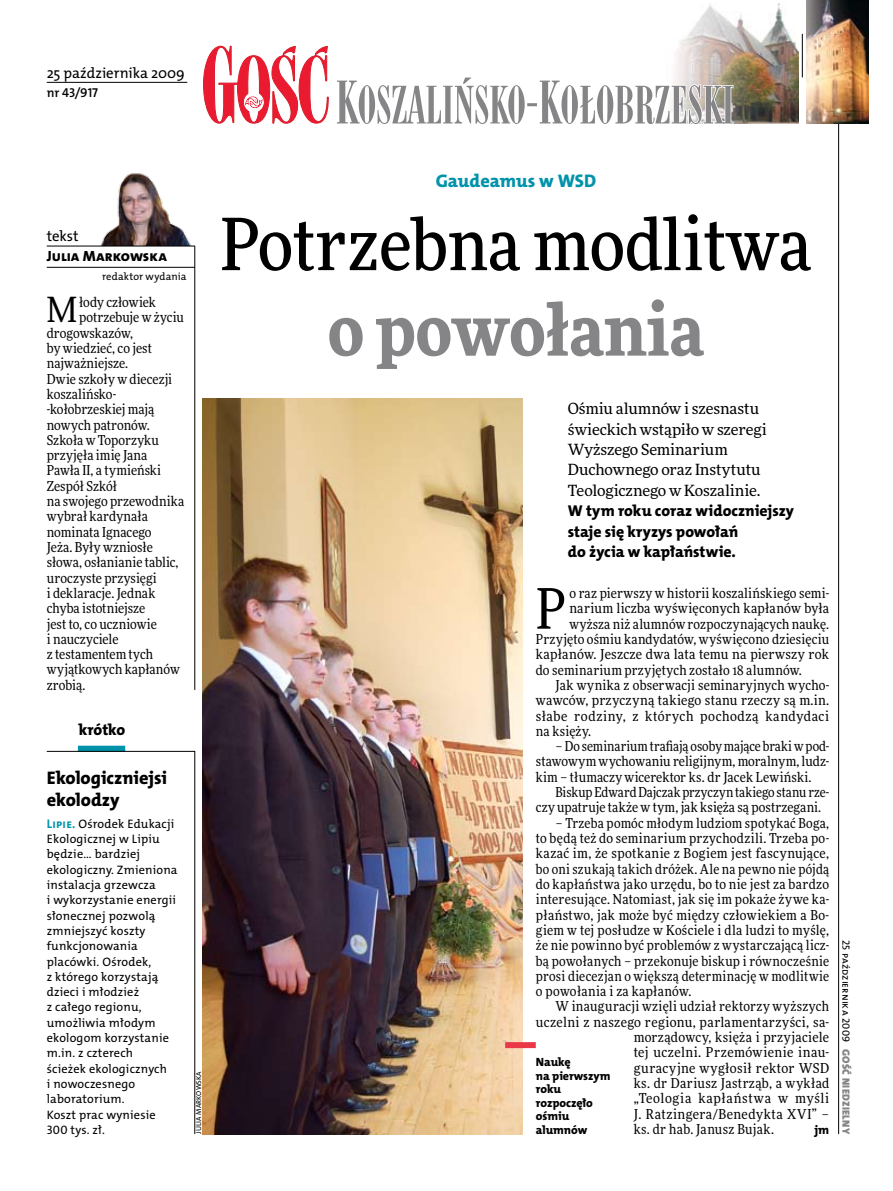
<style>
.page{position:relative;width:893px;height:1191px;background:#fff}
.page>*{position:absolute;margin:0;border:0;box-sizing:border-box;transform-origin:0 0}
.t1{font:500 72px "Freeday Narrow";color:#000}
.t2{font:900 72px "Freeday Narrow";color:#858486}
.t3{font:55.95px "Freeday Narrow News";color:#000}
.t4{font:34.8px "Freeday Narrow News";color:#000}
.t5{font:18.3px/21.6px "The Mix HP8 Ex Bld";letter-spacing:.005em;color:#000}
.t6{font:18.3px "The Mix HP8 Ex Bld";color:#0093aa}
.t7{font:15.75px/20.4px "The Mix HP8 Ex Bld";color:#000}
.t8{font:15.45px/20.4px "Freeday News";letter-spacing:-.005em;color:#000}
.t9{font:14.85px "The Mix HP5 Plain";color:#000}
.t10{font:14.85px "The Mix HP8 Ex Bld";color:#000}
.t11{font:13.65px/15.3px "Freeday Narrow News";letter-spacing:.015em;color:#000;text-align:justify}
.t12{font:13.65px "Freeday Narrow News";letter-spacing:-.005em;color:#000}
.t13{font:13.65px "Freeday Narrow News";letter-spacing:.045em;color:#000}
.t14{font:12.9px "The Mix HP6 Se Bld";letter-spacing:-.01em;color:#000}
.t15{font:12.3px/15.3px "The Mix HP5 Plain";letter-spacing:.015em;color:#000}
.t16{font:12.3px "The Mix HP8 Ex Bld";color:#000}
.t17{font:12px/13.5px "The Mix HP8 Ex Bld";letter-spacing:-.005em;color:#000}
.t18{font:10.5px "The Mix HP5 Plain";letter-spacing:.01em;color:#000}
.t19{font:10.5px "The Mix HP9 Blk";letter-spacing:.025em;color:#858486}
.t20{font:7.2px "The Mix HP5 Plain";letter-spacing:.015em;color:#000}
.s1{font-family:"The Mix HP7 Bld";font-size:12.6px;color:#0093aa}
</style>
<div class="page">
<hr style="left:838px;top:68px;width:1px;height:1066px;background:#000">
<hr style="left:802px;top:34px;width:1px;height:43px;background:#000">
<img style="left:674px;top:3px;width:124px;height:121px">
<img style="left:806px;top:0;width:63px;height:123px">
<svg style="left:203px;top:46px;width:126px;height:78px"></svg>
<svg style="left:337px;top:78px;width:397px;height:46px"></svg>
<img style="left:85px;top:173px;width:110px;height:73px">
<hr style="left:47px;top:246px;width:148px;height:1px;background:#000">
<hr style="left:47px;top:267px;width:148px;height:1px;background:#000">
<hr style="left:47px;top:82px;width:140px;height:1px;background:#000">
<img style="left:202px;top:399px;width:320px;height:735px">
<hr style="left:195px;top:246px;width:1px;height:444px;background:#000">
<div style="left:78px;top:745px;width:47px;height:6px;background:#0093aa"></div>
<svg style="left:46px;top:751px;width:149px;height:383px"></svg>
<div style="left:505px;top:1042px;width:31px;height:6px;background:#eb3848"></div>
<p class="t9" style="left:47px;top:63px;width:139px">25 października 2009</p>
<p class="t14" style="left:47px;top:85px;width:53px">nr 43/917</p>
<p class="t9" style="left:47px;top:227px;width:33px">tekst</p>
<p class="t10" style="left:47px;top:247px;width:122px">Julia Markowska</p>
<p class="t18" style="left:102px;top:270px;width:86px">redaktor wydania</p>
<h3 class="t4" style="left:47px;top:289px;width:32px">M</h3>
<p class="t11" style="left:79px;top:294px;width:78px">łody człowiek</p>
<p class="t11" style="left:79px;top:310px;width:106px">potrzebuje w życiu</p>
<p class="t11" style="left:47px;top:325px;width:88px">drogowskazów,</p>
<p class="t11" style="left:47px;top:340px;width:107px">by wiedzieć, co jest</p>
<p class="t11" style="left:47px;top:356px;width:83px">najważniejsze.</p>
<p class="t11" style="left:47px;top:371px;width:127px">Dwie szkoły w diecezji</p>
<p class="t11" style="left:47px;top:386px;width:71px">koszalińsko-</p>
<p class="t12" style="left:47px;top:401px;width:109px">-kołobrzeskiej mają</p>
<p class="t11" style="left:47px;top:417px;width:104px">nowych patronów.</p>
<p class="t12" style="left:47px;top:431px;width:114px">Szkoła w Toporzyku</p>
<p class="t11" style="left:47px;top:447px;width:102px">przyjęła imię Jana</p>
<p class="t12" style="left:47px;top:462px;width:116px">Pawła II, a tymieński</p>
<p class="t11" style="left:47px;top:478px;width:72px">Zespół Szkół</p>
<p class="t11" style="left:47px;top:493px;width:139px">na swojego przewodnika</p>
<p class="t11" style="left:47px;top:509px;width:103px">wybrał kardynała</p>
<p class="t11" style="left:47px;top:524px;width:106px">nominata Ignacego</p>
<p class="t11" style="left:47px;top:539px;width:108px">Jeża. Były wzniosłe</p>
<p class="t11" style="left:47px;top:554px;width:133px">słowa, osłanianie tablic,</p>
<p class="t11" style="left:47px;top:570px;width:112px">uroczyste przysięgi</p>
<p class="t11" style="left:47px;top:585px;width:110px">i deklaracje. Jednak</p>
<p class="t11" style="left:47px;top:600px;width:100px">chyba istotniejsze</p>
<p class="t11" style="left:47px;top:616px;width:112px">jest to, co uczniowie</p>
<p class="t12" style="left:47px;top:630px;width:73px">i nauczyciele</p>
<p class="t11" style="left:47px;top:646px;width:108px">z testamentem tych</p>
<p class="t11" style="left:47px;top:662px;width:135px">wyjątkowych kapłanów</p>
<p class="t11" style="left:47px;top:677px;width:40px">zrobią.</p>
<p class="t7" style="left:79px;top:719px;width:48px">krótko</p>
<h3 class="t5" style="left:47px;top:767px;width:121px">Ekologiczniejsi ekolodzy</h3>
<p class="t15" style="left:47px;top:816px;width:132px"><span class="s1">Lipie.</span> Ośrodek Edukacji<br>Ekologicznej w Lipiu będzie… bardziej ekologiczny. Zmieniona instalacja grzewcza<br>i wykorzystanie energii słonecznej pozwolą zmniejszyć koszty funkcjonowania placówki. Ośrodek,<br>z którego korzystają dzieci i młodzież<br>z całego regionu, umożliwia młodym ekologom korzystanie m.in. z czterech<br>ścieżek ekologicznych<br>i nowoczesnego laboratorium.<br>Koszt prac wyniesie<br>300 tys. zł.</p>
<p class="t20" style="left:194px;top:1134px;width:64px;rotate:-90deg">julia markowska</p>
<h3 class="t6" style="left:436px;top:169px;width:162px">Gaudeamus w WSD</h3>
<h1 class="t1" style="left:220px;top:199px;width:593px">Potrzebna modlitwa</h1>
<h1 class="t2" style="left:328px;top:283px;width:378px">o powołania</h1>
<p class="t8" style="left:568px;top:398px;width:201px">Ośmiu alumnów i szesnastu świeckich wstąpiło w szeregi<br>Wyższego Seminarium<br>Duchownego oraz Instytutu<br>Teologicznego w Koszalinie.</p>
<p class="t7" style="left:568px;top:501px;width:228px">W tym roku coraz widoczniejszy staje się kryzys powołań<br>do życia w kapłaństwie.</p>
<h2 class="t3" style="left:536px;top:574px;width:32px">P</h2>
<p class="t11" style="left:569px;top:585px;width:261px">o raz pierwszy w historii koszalińskiego semi-</p>
<p class="t11" style="left:569px;top:600px;width:261px">narium liczba wyświęconych kapłanów była</p>
<p class="t11" style="left:569px;top:616px;width:261px">wyższa niż alumnów rozpoczynających naukę.</p>
<p class="t11" style="left:536px;top:631px;width:295px">Przyjęto ośmiu kandydatów, wyświęcono dziesięciu</p>
<p class="t11" style="left:536px;top:646px;width:295px">kapłanów. Jeszcze dwa lata temu na pierwszy rok</p>
<p class="t11" style="left:536px;top:662px;width:268px">do seminarium przyjętych zostało 18 alumnów.</p>
<p class="t11" style="left:555px;top:677px;width:275px">Jak wynika z obserwacji seminaryjnych wycho-</p>
<p class="t11" style="left:536px;top:692px;width:295px">wawców, przyczyną takiego stanu rzeczy są m.in.</p>
<p class="t13" style="left:536px;top:707px;width:295px">słabe rodziny, z których pochodzą kandydaci</p>
<p class="t11" style="left:536px;top:723px;width:57px">na księży.</p>
<p class="t11" style="left:536px;top:738px;width:295px;text-indent:20px">– Do seminarium trafiają osoby mające braki w pod&shy;stawowym wychowaniu religijnym, moralnym, ludz&shy;kim – tłumaczy wicerektor ks. dr Jacek Lewiński.</p>
<p class="t11" style="left:536px;top:784px;width:295px;text-indent:20px">Biskup Edward Dajczak przyczyn takiego stanu rze&shy;czy upatruje także w tym, jak księża są postrzegani.</p>
<p class="t11" style="left:536px;top:815px;width:295px;text-indent:20px">– Trzeba pomóc młodym ludziom spotykać Boga, to będą też do seminarium przychodzili. Trzeba po&shy;kazać im, że spotkanie z Bogiem jest fascynujące, bo oni szukają takich dróżek. Ale na pewno nie pójdą do kapłaństwa jako urzędu, bo to nie jest za bardzo interesujące. Natomiast, jak się im pokaże żywe ka&shy;płaństwo, jak może być między człowiekiem a Bo&shy;giem w tej posłudze w Kościele i dla ludzi to myślę, że nie powinno być problemów z wystarczającą licz&shy;bą powołanych – przekonuje biskup i równocześnie prosi diecezjan o większą determinację w modlitwie o powołania i za kapłanów.</p>
<p class="t11" style="left:536px;top:998px;width:295px;text-align:right">W inauguracji wzięli udział rektorzy wyższych uczelni z naszego regionu, parlamentarzyści, sa&shy;morządowcy, księża i przyjaciele<br>tej uczelni. Przemówienie inau-<br>guracyjne wygłosił rektor WSD<br>ks. dr Dariusz Jastrząb, a wykład<br>„Teologia kapłaństwa w myśli<br>J. Ratzingera/Benedykta XVI” –</p>
<p class="t17" style="left:536px;top:1055px;width:75px">Naukę<br>na pierwszym roku rozpoczęło ośmiu alumnów</p>
<p class="t11" style="left:634px;top:1121px;width:142px">ks. dr hab. Janusz Bujak.</p>
<p class="t16" style="left:814px;top:1122px;width:15px">jm</p>
<p class="t18" style="left:853px;top:940px;width:104px;rotate:90deg">25 października 2009</p>
<p class="t19" style="left:853px;top:1049px;width:86px;rotate:90deg">Gość Niedzielny</p>
</div>
